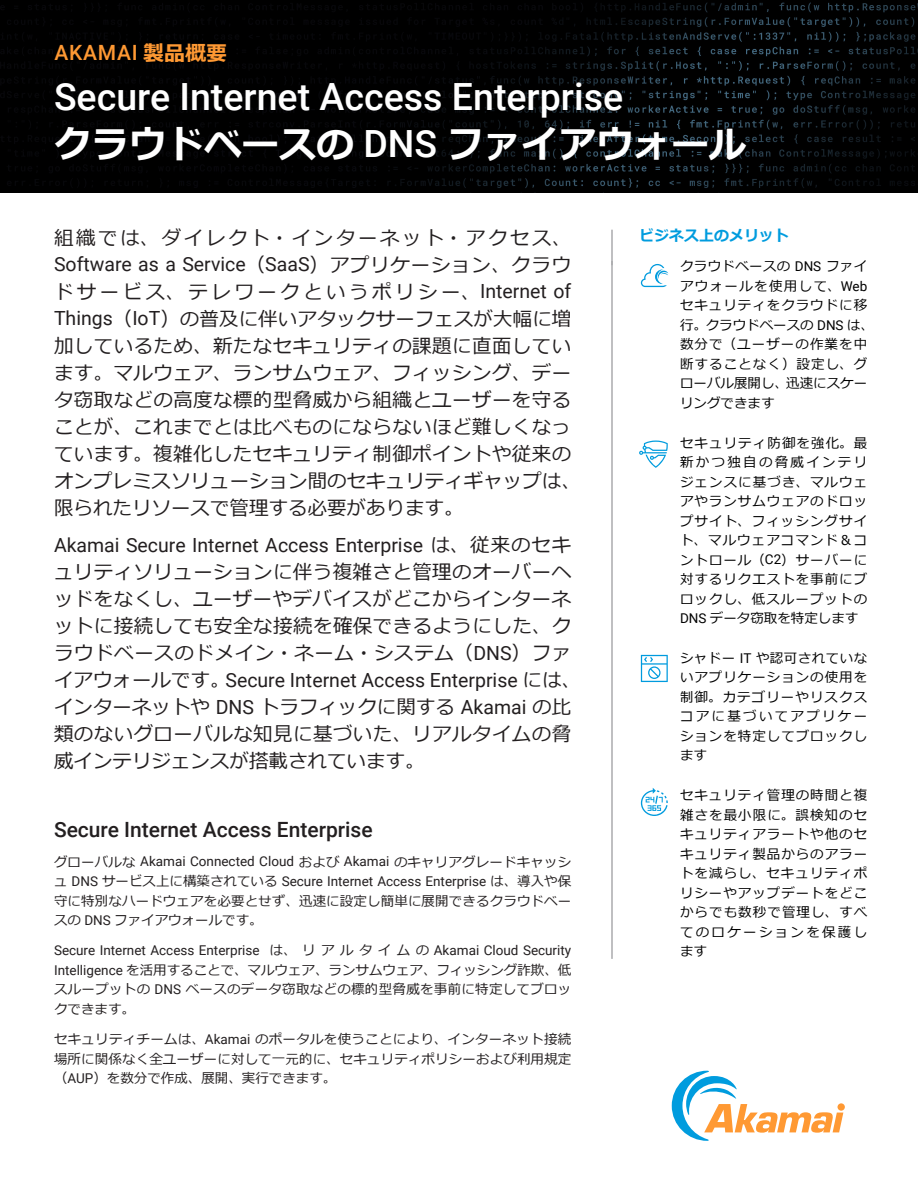
<style>
.page{position:relative;width:918px;height:1188px;background:#fff}
.page>*{position:absolute;margin:0;border:0;box-sizing:border-box;transform-origin:0 0}
.t1{font:500 37.5px/47.4px "Roboto";color:#fff}
.t2{font:500 21px "Roboto";color:#231f20}
.Preheader{font:500 21px "Roboto";letter-spacing:.035em;color:#f93}
.Intro_Paragraph{font:19.5px/27px "Meiryo";letter-spacing:.02em;color:#231f20}
.Benefits_header{font:700 15px "Meiryo";color:#009cde}
.Benefits_body_copy{font:13.5px/19.5px "Meiryo";letter-spacing:.07em;color:#000;text-align:justify}
.t3{font:13.5px/19.6px "Meiryo";letter-spacing:.01em;color:#231f20;text-align:justify}
.s1{font-family:"Meiryo";font-weight:700}
.s2{font-family:"Roboto"}
</style>
<div class="page">
<img style="left:0;top:0;width:918px;height:192px">
<svg style="left:672px;top:1071px;width:171px;height:70px"></svg>
<hr style="left:611px;top:230px;width:2px;height:35px;background:#aaabad">
<hr style="left:611px;top:261px;width:2px;height:698px;background:#aaabad">
<svg style="left:641px;top:655px;width:27px;height:27px"></svg>
<svg style="left:641px;top:264px;width:27px;height:23px"></svg>
<svg style="left:641px;top:788px;width:27px;height:28px"></svg>
<svg style="left:639px;top:441px;width:29px;height:27px"></svg>
<p class="Preheader" style="left:54px;top:38px;width:174px">AKAMAI <span class="s1">製品概要</span></p>
<p class="t1" style="left:54px;top:72px;width:694px">Secure Internet Access Enterprise<br><span class="s1">クラウドベースの</span> DNS <span class="s1">ファイアウォール</span></p>
<p class="Intro_Paragraph" style="left:54px;top:225px;width:528px">組織では、ダイレクト・インターネット・アクセス、<br><span class="s2">Software as a Service</span>（<span class="s2">SaaS</span>）アプリケーション、クラウドサービス、テレワークというポリシー、<span class="s2">Internet of<br>Things</span>（<span class="s2">IoT</span>）の普及に伴いアタックサーフェスが大幅に増加しているため、新たなセキュリティの課題に直面しています。マルウェア、ランサムウェア、フィッシング、データ窃取などの高度な標的型脅威から組織とユーザーを守ることが、これまでとは比べものにならないほど難しくなっています。複雑化したセキュリティ制御ポイントや従来のオンプレミスソリューション間のセキュリティギャップは、限られたリソースで管理する必要があります。</p>
<p class="Intro_Paragraph" style="left:54px;top:532px;width:529px"><span class="s2">Akamai Secure Internet Access Enterprise</span> は、従来のセキュリティソリューションに伴う複雑さと管理のオーバーヘッドをなくし、ユーザーやデバイスがどこからインターネットに接続しても安全な接続を確保できるようにした、クラウドベースのドメイン・ネーム・システム（<span class="s2">DNS</span>）ファイアウォールです。<span class="s2">Secure Internet Access Enterprise</span> には、インターネットや <span class="s2">DNS</span> トラフィックに関する <span class="s2">Akamai</span> の比類のないグローバルな知見に基づいた、リアルタイムの脅威インテリジェンスが搭載されています。</p>
<h1 class="t2" style="left:54px;top:815px;width:320px">Secure Internet Access Enterprise</h1>
<p class="t3" style="left:54px;top:852px;width:519px">グローバルな <span class="s2">Akamai Connected Cloud</span> および <span class="s2">Akamai</span> のキャリアグレードキャッシュ <span class="s2">DNS</span> サービス上に構築されている <span class="s2">Secure Internet Access Enterprise</span> は、導入や保守に特別なハードウェアを必要とせず、迅速に設定し簡単に展開できるクラウドベースの <span class="s2">DNS</span> ファイアウォールです。</p>
<p class="t3" style="left:54px;top:941px;width:519px"><span class="s2">Secure Internet Access Enterprise</span> は、リアルタイムの <span class="s2">Akamai Cloud Security Intelligence</span> を活用することで、マルウェア、ランサムウェア、フィッシング詐欺、低スループットの <span class="s2">DNS</span> ベースのデータ窃取などの標的型脅威を事前に特定してブロックできます。</p>
<p class="t3" style="left:54px;top:1030px;width:519px">セキュリティチームは、<span class="s2">Akamai</span> のポータルを使うことにより、インターネット接続場所に関係なく全ユーザーに対して一元的に、セキュリティポリシーおよび利用規定（<span class="s2">AUP</span>）を数分で作成、展開、実行できます。</p>
<p class="Benefits_header" style="left:639px;top:225px;width:151px">ビジネス上のメリット</p>
<p class="Benefits_body_copy" style="left:680px;top:257px;width:195px;text-align:left">クラウドベースの <span class="s2">DNS</span> ファイアウォールを使用して、<span class="s2">Web</span>セキュリティをクラウドに移行。クラウドベースの <span class="s2">DNS</span> は、数分で（ユーザーの作業を中断することなく）設定し、グローバル展開し、迅速にスケーリングできます</p>
<p class="Benefits_body_copy" style="left:680px;top:434px;width:189px">セキュリティ防御を強化。最新かつ独自の脅威インテリジェンスに基づき、マルウェアやランサムウェアのドロップサイト、フィッシングサイト、マルウェアコマンド＆コントロール（<span class="s2">C2</span>）サーバーに対するリクエストを事前にブロックし、低スループットの<span class="s2">DNS</span> データ窃取を特定します</p>
<p class="Benefits_body_copy" style="left:680px;top:649px;width:189px">シャドー <span class="s2">IT</span> や認可されていないアプリケーションの使用を制御。カテゴリーやリスクスコアに基づいてアプリケーションを特定してブロックします</p>
<p class="Benefits_body_copy" style="left:680px;top:786px;width:189px">セキュリティ管理の時間と複雑さを最小限に。誤検知のセキュリティアラートや他のセキュリティ製品からのアラートを減らし、セキュリティポリシーやアップデートをどこからでも数秒で管理し、すべてのロケーションを保護します</p>
</div>
